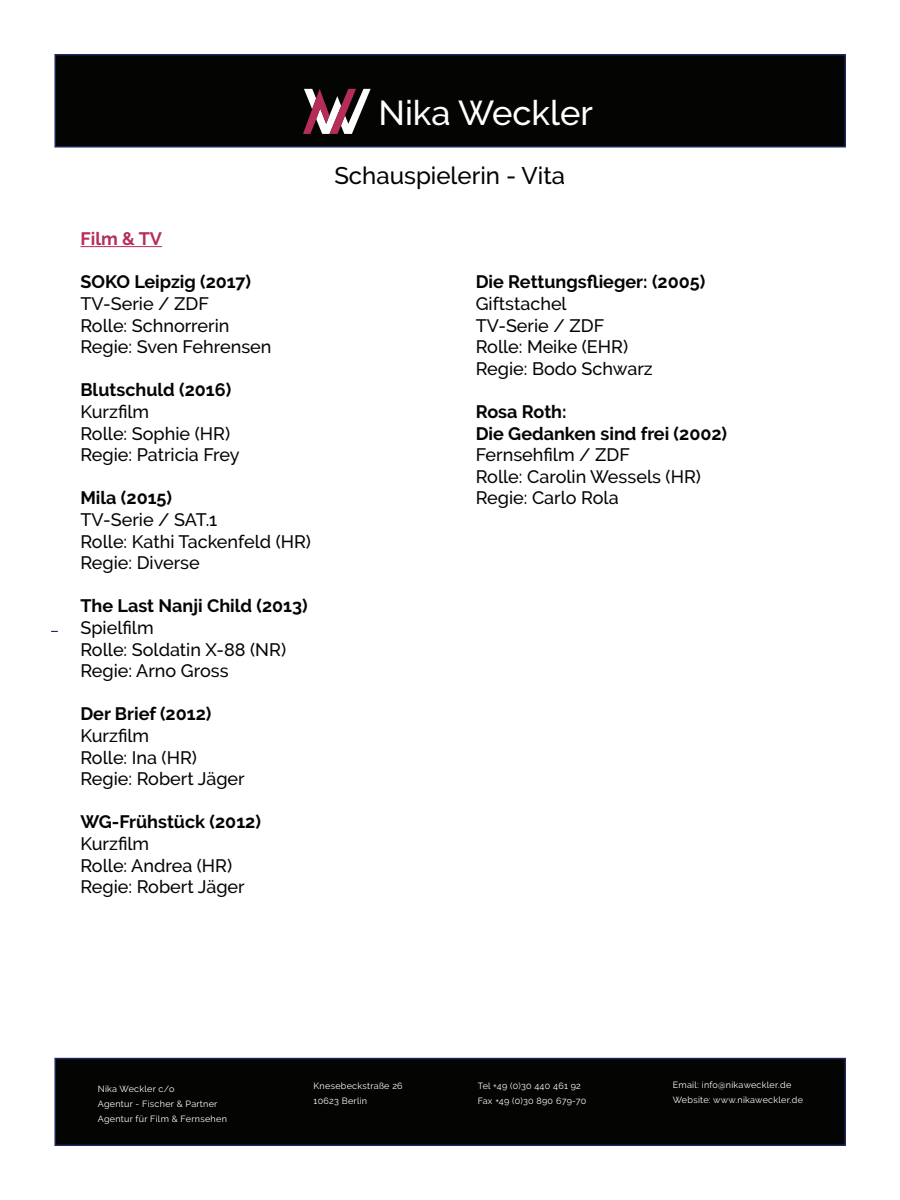
<style>
.page{position:relative;width:900px;height:1200px;background:#fff}
.page>*{position:absolute;margin:0;border:0;box-sizing:border-box;transform-origin:0 0}
.t1{font:500 34.5px "Raleway";color:#fff}
.t2{font:500 24px "Raleway";color:#040503}
.t3{font:500 18px/21.6px "Raleway";color:#040503}
.t4{font:700 18px/21.6px "Raleway";color:#040503}
.t5{font:700 18px "Raleway";color:#b62e58}
.t6{font:9px/15px "Raleway";letter-spacing:.03em;color:#fff}
</style>
<div class="page">
<div style="left:55px;top:1059px;width:790px;height:86px;background:#040503"></div>
<div style="left:54px;top:1058px;width:792px;height:88px;border:2px solid #1f265b"></div>
<div style="left:55px;top:55px;width:790px;height:92px;background:#040503"></div>
<div style="left:54px;top:54px;width:792px;height:94px;border:2px solid #1f265b"></div>
<svg style="left:303px;top:89px;width:68px;height:45px"></svg>
<hr style="left:80px;top:246px;width:82px;height:1px;background:#b62e58">
<h1 class="t1" style="left:378px;top:93px;width:216px">Nika Weckler</h1>
<p class="t5" style="left:80px;top:229px;width:83px">Film &amp; TV</p>
<p class="t4" style="left:80px;top:271px;width:172px">SOKO Leipzig (2017)</p>
<p class="t3" style="left:80px;top:293px;width:193px">TV-Serie / ZDF<br>Rolle: Schnorrerin<br>Regie: Sven Fehrensen</p>
<p class="t4" style="left:80px;top:379px;width:152px">Blutschuld (2016)</p>
<p class="t3" style="left:80px;top:401px;width:161px">Kurzfilm<br>Rolle: Sophie (HR)<br>Regie: Patricia Frey</p>
<p class="t4" style="left:80px;top:487px;width:93px">Mila (2015)</p>
<p class="t3" style="left:80px;top:509px;width:232px">TV-Serie / SAT.1<br>Rolle: Kathi Tackenfeld (HR)<br>Regie: Diverse</p>
<p class="t4" style="left:80px;top:595px;width:229px">The Last Nanji Child (2013)</p>
<p class="t3" style="left:80px;top:617px;width:207px">Spielfilm<br>Rolle: Soldatin X-88 (NR)<br>Regie: Arno Gross</p>
<p class="t4" style="left:80px;top:703px;width:133px">Der Brief (2012)</p>
<p class="t3" style="left:80px;top:725px;width:166px">Kurzfilm<br>Rolle: Ina (HR)<br>Regie: Robert Jäger</p>
<p class="t4" style="left:80px;top:811px;width:182px">WG-Frühstück (2012)</p>
<p class="t3" style="left:80px;top:833px;width:166px">Kurzfilm<br>Rolle: Andrea (HR)<br>Regie: Robert Jäger</p>
<h2 class="t2" style="left:334px;top:162px;width:232px">Schauspielerin - Vita</h2>
<p class="t4" style="left:476px;top:271px;width:231px">Die Rettungsflieger: (2005)</p>
<p class="t3" style="left:476px;top:293px;width:179px">Giftstachel<br>TV-Serie / ZDF<br>Rolle: Meike (EHR)<br>Regie: Bodo Schwarz</p>
<p class="t4" style="left:476px;top:401px;width:253px">Rosa Roth:<br>Die Gedanken sind frei (2002)</p>
<p class="t3" style="left:476px;top:444px;width:227px">Fernsehfilm / ZDF<br>Rolle: Carolin Wessels (HR)<br>Regie: Carlo Rola</p>
<p class="t6" style="left:98px;top:1081px;width:131px">Nika Weckler c/o<br>Agentur - Fischer &amp; Partner<br>Agentur für Film &amp; Fernsehen</p>
<p class="t6" style="left:673px;top:1078px;width:132px">Email: info@nikaweckler.de<br>Website: www.nikaweckler.de</p>
<p class="t6" style="left:478px;top:1078px;width:110px">Tel +49 (0)30 440 461 92<br>Fax +49 (0)30 890 679-70</p>
<p class="t6" style="left:314px;top:1078px;width:91px">Knesebeckstraße 26<br>10623 Berlin</p>
</div>
